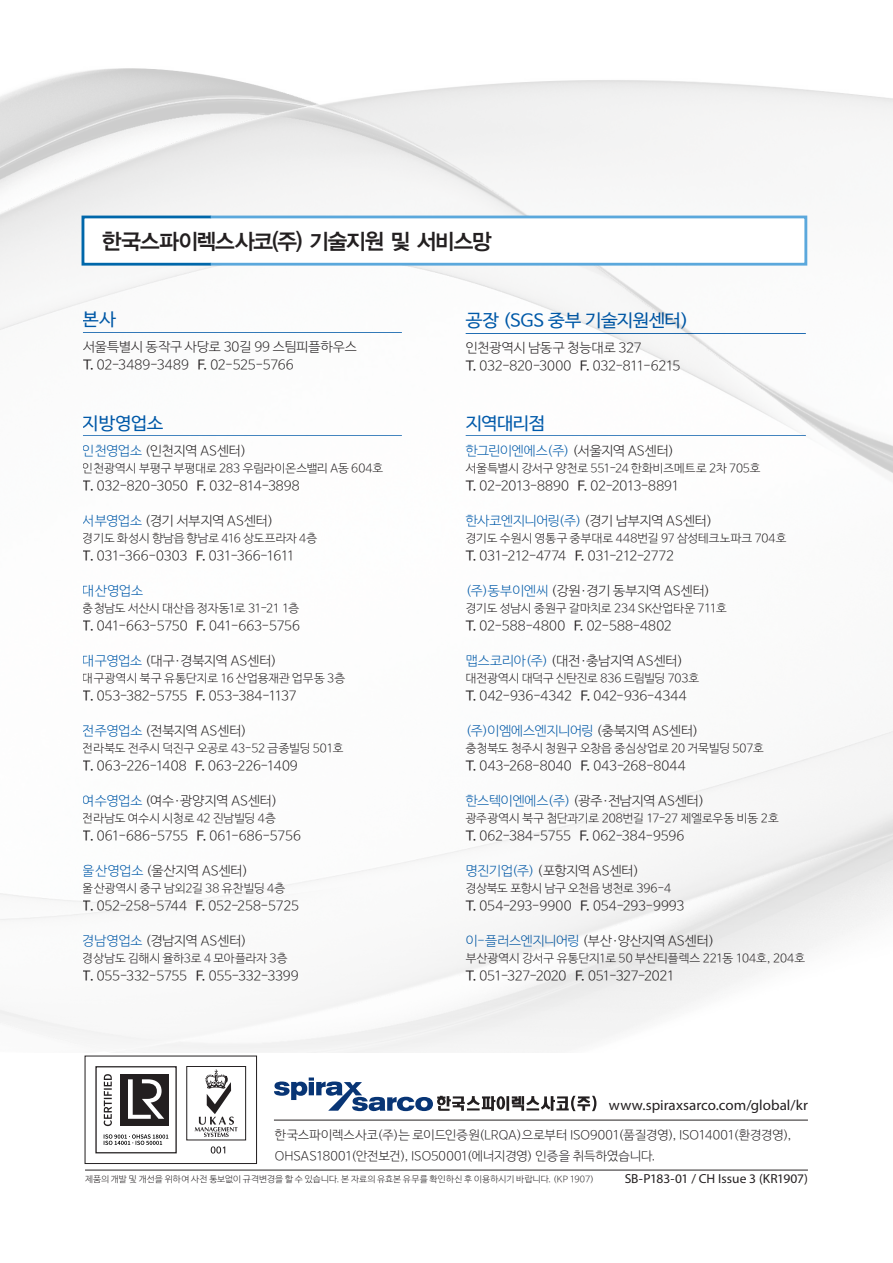
<style>
.page{position:relative;width:893px;height:1263px;background:#fff}
.page>*{position:absolute;margin:0;border:0;box-sizing:border-box;transform-origin:0 0}
.t1{font:21.9px "YDVYGO Std 14";letter-spacing:-.05em;color:#231f20}
.t2{font:17.55px "Nanum Barun Gothic OTF";letter-spacing:-.03em;color:#015aaa;scale:1.06 1}
.t3{font:14.55px "Myriad Pro";color:#231f20}
.t4{font:13.2px/17.5px "Nanum Barun Gothic OTF Light";letter-spacing:-.01em;color:#231f20}
.t5{font:13.2px "Nanum Barun Gothic OTF Light";letter-spacing:.01em;color:#231f20}
.t6{font:13.2px "Nanum Barun Gothic OTF Light";letter-spacing:-.015em;color:#015aaa}
.t7{font:13.2px "Nanum Barun Gothic OTF Light";letter-spacing:-.04em;color:#231f20}
.t8{font:13.2px "Myriad Pro";letter-spacing:-.005em;color:#231f20}
.t9{font:12.45px/20.4px "Nanum Barun Gothic OTF Light";letter-spacing:-.005em;color:#231f20}
.t10{font:11.7px "Nanum Barun Gothic OTF Light";color:#231f20}
.t11{font:11.7px "Nanum Barun Gothic OTF Light";letter-spacing:-.02em;color:#231f20}
.t12{font:8.7px "Nanum Barun Gothic OTF Light";letter-spacing:.01em;color:#231f20}
.s1{font-family:"Nanum Barun Gothic OTF"}
.s2{color:#231f20}
.s3{color:#015aaa}
</style>
<div class="page">
<img style="left:0;top:68px;width:893px;height:984px">
<div style="left:83px;top:217px;width:723px;height:47px;background:#fff"></div>
<div style="left:82px;top:216px;width:131px;height:50px;border:3px solid #0067aa"></div>
<div style="left:209px;top:216px;width:598px;height:50px;border:3px solid #5ba8dc"></div>
<hr style="left:83px;top:332px;width:319px;height:1px;background:#015aaa">
<hr style="left:466px;top:333px;width:340px;height:1px;background:#015aaa">
<hr style="left:83px;top:435px;width:319px;height:1px;background:#015aaa">
<hr style="left:466px;top:435px;width:340px;height:1px;background:#015aaa">
<hr style="left:85px;top:1170px;width:723px;height:1px;background:#231f20">
<svg style="left:274px;top:1077px;width:322px;height:34px"></svg>
<div style="left:85px;top:1056px;width:172px;height:108px;border:1px solid #231f20"></div>
<svg style="left:211px;top:1146px;width:14px;height:7px"></svg>
<div style="left:186px;top:1066px;width:60px;height:74px;border:1px solid #231f20"></div>
<svg style="left:195px;top:1070px;width:43px;height:67px"></svg>
<div style="left:95px;top:1066px;width:82px;height:87px;border:1px solid #231f20"></div>
<svg style="left:104px;top:1074px;width:8px;height:52px"></svg>
<div style="left:120px;top:1074px;width:48px;height:52px;background:#231f20"></div>
<svg style="left:128px;top:1079px;width:36px;height:40px"></svg>
<svg style="left:104px;top:1134px;width:64px;height:11px"></svg>
<hr style="left:274px;top:1120px;width:534px;height:1px;background:#231f20">
<h1 class="t1" style="left:102px;top:230px;width:391px">한국스파이렉스사코(주) 기술지원 및 서비스망</h1>
<h2 class="t2" style="left:83px;top:310px;width:33px">본사</h2>
<p class="t4" style="left:83px;top:339px;width:275px">서울특별시 동작구 사당로 30길 99 스팀피플하우스<br><span class="s1">T.</span> 02-3489-3489 <span class="s1">F.</span> 02-525-5766</p>
<h2 class="t2" style="left:466px;top:311px;width:212px">공장 (SGS 중부 기술지원센터)</h2>
<p class="t4" style="left:466px;top:340px;width:216px">인천광역시 남동구 청능대로 327<br><span class="s1">T.</span> 032-820-3000 <span class="s1">F.</span> 032-811-6215</p>
<h2 class="t2" style="left:83px;top:414px;width:77px">지방영업소</h2>
<h2 class="t2" style="left:466px;top:414px;width:77px">지역대리점</h2>
<p class="t6" style="left:466px;top:444px;width:210px">한그린이엔에스(주) <span class="s2">(서울지역 AS센터)</span></p>
<p class="t10" style="left:466px;top:462px;width:296px">서울특별시 강서구 양천로 551-24 한화비즈메트로 2차 705호</p>
<p class="t4" style="left:466px;top:477px;width:215px"><span class="s1">T.</span> 02-2013-8890 <span class="s1">F.</span> 02-2013-8891</p>
<p class="t4" style="left:466px;top:512px;width:248px"><span class="s3">한사코엔지니어링(주)</span> (경기 남부지역 AS센터)</p>
<p class="t10" style="left:466px;top:532px;width:322px">경기도 수원시 영통구 중부대로 448번길 97 삼성테크노파크 704호</p>
<p class="t7" style="left:466px;top:549px;width:210px"><span class="s1">T.</span> 031-212-4774 <span class="s1">F.</span> 031-212-2772</p>
<p class="t4" style="left:466px;top:582px;width:246px"><span class="s3">(주)동부이엔씨</span> (강원.경기 동부지역 AS센터)</p>
<p class="t10" style="left:466px;top:602px;width:263px">경기도 성남시 중원구 갈마치로 234 SK산업타운 711호</p>
<p class="t5" style="left:466px;top:619px;width:208px"><span class="s1">T.</span> 02-588-4800 <span class="s1">F.</span> 02-588-4802</p>
<p class="t4" style="left:466px;top:652px;width:219px"><span class="s3">맵스코리아(주)</span> (대전.충남지역 AS센터)</p>
<p class="t10" style="left:466px;top:672px;width:235px">대전광역시 대덕구 신탄진로 836 드림빌딩 703호</p>
<p class="t4" style="left:466px;top:687px;width:223px"><span class="s1">T.</span> 042-936-4342 <span class="s1">F.</span> 042-936-4344</p>
<p class="t6" style="left:466px;top:724px;width:234px">(주)이엠에스엔지니어링 <span class="s2">(충북지역 AS센터)</span></p>
<p class="t10" style="left:466px;top:742px;width:300px">충청북도 청주시 청원구 오창읍 중심상업로 20 거묵빌딩 507호</p>
<p class="t5" style="left:466px;top:759px;width:222px"><span class="s1">T.</span> 043-268-8040 <span class="s1">F.</span> 043-268-8044</p>
<p class="t4" style="left:466px;top:792px;width:240px"><span class="s3">한스텍이엔에스(주)</span> (광주.전남지역 AS센터)</p>
<p class="t10" style="left:466px;top:812px;width:314px">광주광역시 북구 첨단과기로 208번길 17-27 제엘로우동 비동 2호</p>
<p class="t4" style="left:466px;top:827px;width:220px"><span class="s1">T.</span> 062-384-5755 <span class="s1">F.</span> 062-384-9596</p>
<p class="t4" style="left:466px;top:862px;width:175px"><span class="s3">명진기업(주)</span> (포항지역 AS센터)</p>
<p class="t10" style="left:466px;top:882px;width:207px">경상북도 포항시 남구 오천읍 냉천로 396-4</p>
<p class="t4" style="left:466px;top:897px;width:220px"><span class="s1">T.</span> 054-293-9900 <span class="s1">F.</span> 054-293-9993</p>
<p class="t4" style="left:466px;top:932px;width:250px"><span class="s3">이-플러스엔지니어링</span> (부산.양산지역 AS센터)</p>
<p class="t10" style="left:466px;top:952px;width:341px">부산광역시 강서구 유통단지1로 50 부산티플렉스 221동 104호, 204호</p>
<p class="t4" style="left:466px;top:967px;width:210px"><span class="s1">T.</span> 051-327-2020 <span class="s1">F.</span> 051-327-2021</p>
<p class="t4" style="left:83px;top:442px;width:165px"><span class="s3">인천영업소</span> (인천지역 AS센터)</p>
<p class="t10" style="left:83px;top:462px;width:302px">인천광역시 부평구 부평대로 283 우림라이온스밸리 A동 604호</p>
<p class="t4" style="left:83px;top:477px;width:218px"><span class="s1">T.</span> 032-820-3050 <span class="s1">F.</span> 032-814-3898</p>
<p class="t4" style="left:83px;top:512px;width:192px"><span class="s3">서부영업소</span> (경기 서부지역 AS센터)</p>
<p class="t10" style="left:83px;top:532px;width:236px">경기도 화성시 향남읍 향남로 416 상도프라자 4층</p>
<p class="t4" style="left:83px;top:547px;width:213px"><span class="s1">T.</span> 031-366-0303 <span class="s1">F.</span> 031-366-1611</p>
<p class="t6" style="left:83px;top:584px;width:62px">대산영업소</p>
<p class="t11" style="left:83px;top:602px;width:218px">충청남도 서산시 대산읍 정자동1로 31-21 1층</p>
<p class="t4" style="left:83px;top:617px;width:219px"><span class="s1">T.</span> 041-663-5750 <span class="s1">F.</span> 041-663-5756</p>
<p class="t4" style="left:83px;top:652px;width:195px"><span class="s3">대구영업소</span> (대구.경북지역 AS센터)</p>
<p class="t10" style="left:83px;top:672px;width:264px">대구광역시 북구 유통단지로 16 산업용재관 업무동 3층</p>
<p class="t4" style="left:83px;top:687px;width:215px"><span class="s1">T.</span> 053-382-5755 <span class="s1">F.</span> 053-384-1137</p>
<p class="t4" style="left:83px;top:722px;width:165px"><span class="s3">전주영업소</span> (전북지역 AS센터)</p>
<p class="t10" style="left:83px;top:742px;width:262px">전라북도 전주시 덕진구 오공로 43-52 금종빌딩 501호</p>
<p class="t4" style="left:83px;top:757px;width:216px"><span class="s1">T.</span> 063-226-1408 <span class="s1">F.</span> 063-226-1409</p>
<p class="t4" style="left:83px;top:792px;width:196px"><span class="s3">여수영업소</span> (여수.광양지역 AS센터)</p>
<p class="t10" style="left:83px;top:812px;width:194px">전라남도 여수시 시청로 42 진남빌딩 4층</p>
<p class="t4" style="left:83px;top:827px;width:219px"><span class="s1">T.</span> 061-686-5755 <span class="s1">F.</span> 061-686-5756</p>
<p class="t4" style="left:83px;top:862px;width:167px"><span class="s3">울산영업소</span> (울산지역 AS센터)</p>
<p class="t10" style="left:83px;top:882px;width:204px">울산광역시 중구 남외2길 38 유찬빌딩 4층</p>
<p class="t4" style="left:83px;top:897px;width:218px"><span class="s1">T.</span> 052-258-5744 <span class="s1">F.</span> 052-258-5725</p>
<p class="t4" style="left:83px;top:932px;width:165px"><span class="s3">경남영업소</span> (경남지역 AS센터)</p>
<p class="t10" style="left:83px;top:952px;width:206px">경상남도 김해시 율하3로 4 모아플라자 3층</p>
<p class="t4" style="left:83px;top:967px;width:217px"><span class="s1">T.</span> 055-332-5755 <span class="s1">F.</span> 055-332-3399</p>
<p class="t3" style="left:609px;top:1096px;width:200px">www.spiraxsarco.com/global/kr</p>
<p class="t9" style="left:275px;top:1125px;width:518px">한국스파이렉스사코(주)는 로이드인증원(LRQA)으로부터 ISO9001(품질경영), ISO14001(환경경영),<br>OHSAS18001(안전보건), ISO50001(에너지경영) 인증을 취득하였습니다.</p>
<p class="t12" style="left:85px;top:1175px;width:511px">제품의 개발 및 개선을 위하여 사전 통보없이 규격변경을 할 수 있습니다. 본 자료의 유효본 유무를 확인하신 후 이용하시기 바랍니다. (KP 1907)</p>
<p class="t8" style="left:625px;top:1171px;width:185px">SB-P183-01 / CH Issue 3 (KR1907)</p>
</div>
